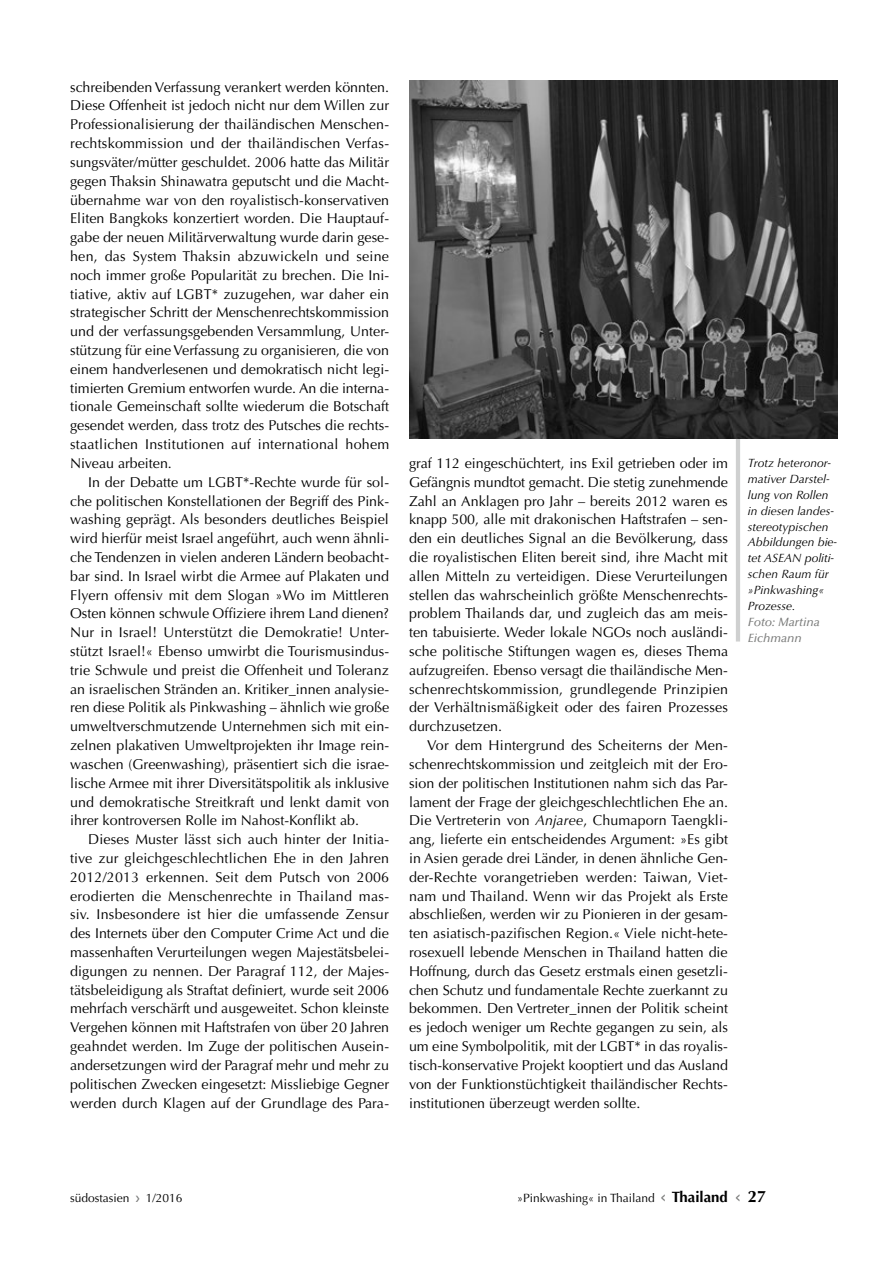
<style>
.page{position:relative;width:893px;height:1263px;background:#fff}
.page>*{position:absolute;margin:0;border:0;box-sizing:border-box;transform-origin:0 0}
.Body{font:14.25px/18.8px "Optima LT Std";color:#000;text-align:justify}
.Marginalie{font:italic 12px/15.9px "Optima LT Std";color:#000}
.t1{font:12px "Optima LT Std";color:#000}
.Quelle{font:italic 500 12px/15.9px "Optima LT Std";color:#7a7b7a}
.s1{font-style:italic}
.s2{font-family:"Interstate";color:#7a7b7a}
.s3{font-weight:700;font-size:15px}
.s4{font-family:"Interstate Regular 2";color:#7a7b7a}
.s5{font-weight:700;font-size:16.5px}
</style>
<div class="page">
<hr style="left:736px;top:238px;width:4px;height:403px;background:#cfd0d0">
<img style="left:409px;top:80px;width:428px;height:358px">
<p class="Body" style="left:70px;top:78px;width:321px">schreibenden Verfassung verankert werden könnten.<br>Diese Offenheit ist jedoch nicht nur dem Willen zur Professionalisierung der thailändischen Menschen&shy;rechtskommission und der thailändischen Verfas&shy;sungsväter/mütter geschuldet. 2006 hatte das Militär gegen Thaksin Shinawatra geputscht und die Macht&shy;übernahme war von den royalistisch-konservativen Eliten Bangkoks konzertiert worden. Die Hauptauf&shy;gabe der neuen Militärverwaltung wurde darin gese&shy;hen, das System Thaksin abzuwickeln und seine noch immer große Popularität zu brechen. Die Ini&shy;tiative, aktiv auf LGBT* zuzugehen, war daher ein strategischer Schritt der Menschenrechtskommission und der verfassungsgebenden Versammlung, Unter&shy;stützung für eine Verfassung zu organisieren, die von einem handverlesenen und demokratisch nicht legi&shy;timierten Gremium entworfen wurde. An die interna&shy;tionale Gemeinschaft sollte wiederum die Botschaft gesendet werden, dass trotz des Putsches die rechts&shy;staatlichen Institutionen auf international hohem Niveau arbeiten.</p>
<p class="Body" style="left:70px;top:473px;width:321px;text-indent:18px">In der Debatte um LGBT*-Rechte wurde für sol&shy;che politischen Konstellationen der Begriff des Pink&shy;washing geprägt. Als besonders deutliches Beispiel wird hierfür meist Israel angeführt, auch wenn ähnli&shy;che Tendenzen in vielen anderen Ländern beobacht&shy;bar sind. In Israel wirbt die Armee auf Plakaten und Flyern offensiv mit dem Slogan »Wo im Mittleren Osten können schwule Offiziere ihrem Land dienen?<br>Nur in Israel! Unterstützt die Demokratie! Unter&shy;stützt Israel!« Ebenso umwirbt die Tourismusindus&shy;trie Schwule und preist die Offenheit und Toleranz an israelischen Stränden an. Kritiker_innen analysie&shy;ren diese Politik als Pinkwashing – ähnlich wie große umweltverschmutzende Unternehmen sich mit ein&shy;zelnen plakativen Umweltprojekten ihr Image rein&shy;waschen (Greenwashing), präsentiert sich die israe&shy;lische Armee mit ihrer Diversitätspolitik als inklusive und demokratische Streitkraft und lenkt damit von ihrer kontroversen Rolle im Nahost-Konflikt ab.</p>
<p class="Body" style="left:70px;top:830px;width:321px;text-indent:18px">Dieses Muster lässt sich auch hinter der Initia&shy;tive zur gleichgeschlechtlichen Ehe in den Jahren 2012/2013 erkennen. Seit dem Putsch von 2006 erodierten die Menschenrechte in Thailand mas&shy;siv. Insbesondere ist hier die umfassende Zensur des Internets über den Computer Crime Act und die massenhaften Verurteilungen wegen Majestätsbelei&shy;digungen zu nennen. Der Paragraf 112, der Majes&shy;tätsbeleidigung als Straftat definiert, wurde seit 2006 mehrfach verschärft und ausgeweitet. Schon kleinste Vergehen können mit Haftstrafen von über 20 Jahren geahndet werden. Im Zuge der politischen Ausein&shy;andersetzungen wird der Paragraf mehr und mehr zu politischen Zwecken eingesetzt: Missliebige Gegner werden durch Klagen auf der Grundlage des Para-</p>
<p class="Body" style="left:409px;top:454px;width:321px">graf 112 eingeschüchtert, ins Exil getrieben oder im Gefängnis mundtot gemacht. Die stetig zunehmende Zahl an Anklagen pro Jahr – bereits 2012 waren es knapp 500, alle mit drakonischen Haftstrafen – sen&shy;den ein deutliches Signal an die Bevölkerung, dass die royalistischen Eliten bereit sind, ihre Macht mit allen Mitteln zu verteidigen. Diese Verurteilungen stellen das wahrscheinlich größte Menschenrechts&shy;problem Thailands dar, und zugleich das am meis&shy;ten tabuisierte. Weder lokale NGOs noch ausländi&shy;sche politische Stiftungen wagen es, dieses Thema aufzugreifen. Ebenso versagt die thailändische Men&shy;schenrechtskommission, grundlegende Prinzipien der Verhältnismäßigkeit oder des fairen Prozesses durchzusetzen.</p>
<p class="Body" style="left:409px;top:736px;width:321px;text-indent:18px">Vor dem Hintergrund des Scheiterns der Men&shy;schenrechtskommission und zeitgleich mit der Ero&shy;sion der politischen Institutionen nahm sich das Par&shy;lament der Frage der gleichgeschlechtlichen Ehe an.<br>Die Vertreterin von <span class="s1">Anjaree</span>, Chumaporn Taengkli&shy;ang, lieferte ein entscheidendes Argument: »Es gibt in Asien gerade drei Länder, in denen ähnliche Gen&shy;der-Rechte vorangetrieben werden: Taiwan, Viet&shy;nam und Thailand. Wenn wir das Projekt als Erste abschließen, werden wir zu Pionieren in der gesam&shy;ten asiatisch-pazifischen Region.« Viele nicht-hete&shy;rosexuell lebende Menschen in Thailand hatten die Hoffnung, durch das Gesetz erstmals einen gesetzli&shy;chen Schutz und fundamentale Rechte zuerkannt zu bekommen. Den Vertreter_innen der Politik scheint es jedoch weniger um Rechte gegangen zu sein, als um eine Symbolpolitik, mit der LGBT* in das royalis&shy;tisch-konservative Projekt kooptiert und das Ausland von der Funktionstüchtigkeit thailändischer Rechts&shy;institutionen überzeugt werden sollte.</p>
<p class="Marginalie" style="left:748px;top:455px;width:91px">Trotz heteronor&shy;mativer Darstel&shy;lung von Rollen in diesen landes&shy;stereotypischen<br>Abbildungen bie&shy;tet ASEAN politi&shy;schen Raum für »Pinkwashing«<br>Prozesse.</p>
<p class="Quelle" style="left:748px;top:614px;width:73px">Foto: Martina<br>Eichmann</p>
<p class="t1" style="left:70px;top:1190px;width:114px">südostasien <span class="s2">›</span> 1/2016</p>
<p class="t1" style="left:517px;top:1190px;width:251px">»Pinkwashing« in Thailand <span class="s2">&lt;</span> <span class="s3">Thailand</span> <span class="s4">&lt;</span> <span class="s5">27</span></p>
</div>
